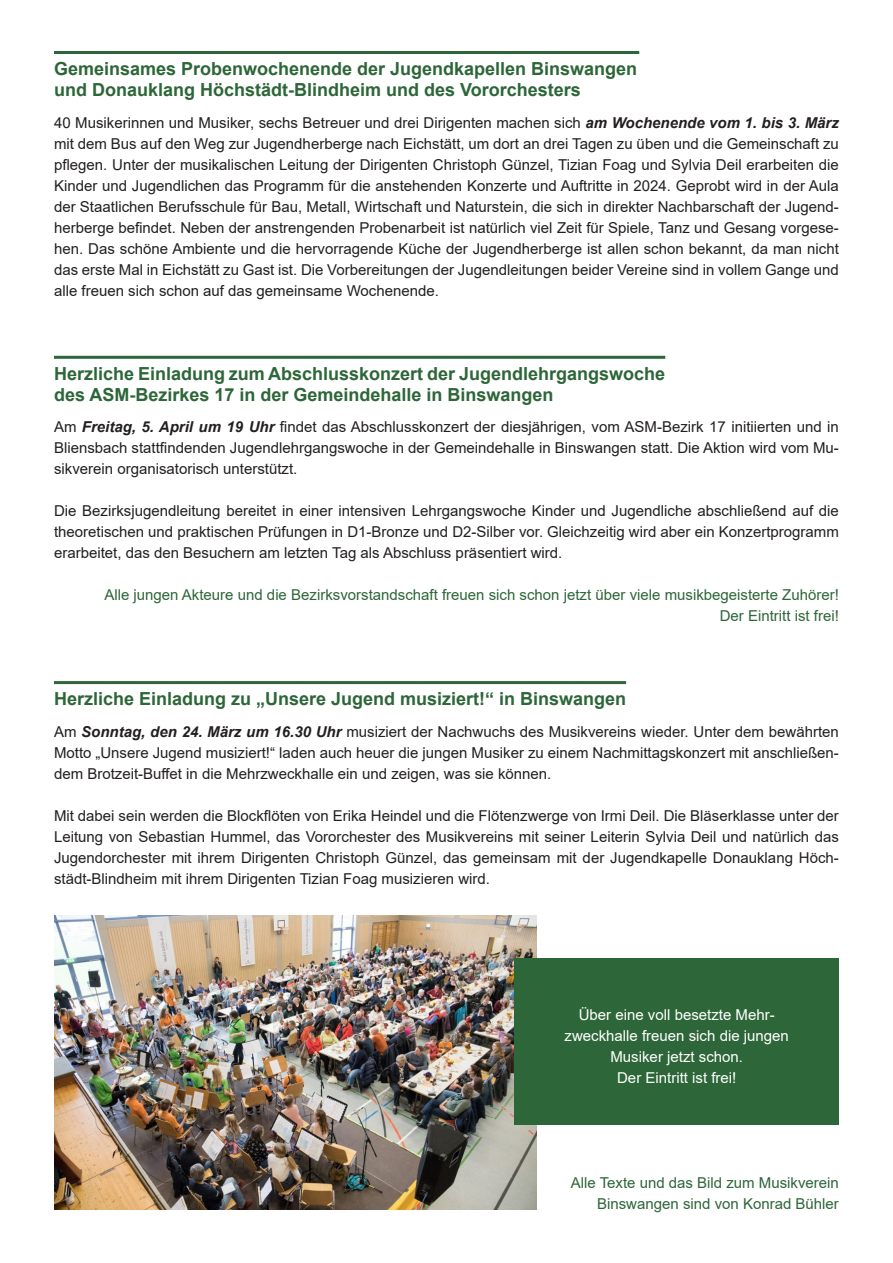
<style>
.page{position:relative;width:893px;height:1263px;background:#fff}
.page>*{position:absolute;margin:0;border:0;box-sizing:border-box;transform-origin:0 0}
.t1{font:700 18px/21px "Arial";color:#2d6638}
.t2{font:15px/21px "Arial";color:#231f20;text-align:justify}
.t3{font:15px/21px "Arial";color:#2d6638;text-align:right}
.t4{font:15px/21px "Arial";color:#fff;text-align:center}
.s1{font-weight:700;font-style:italic}
</style>
<div class="page">
<hr style="left:54px;top:51px;width:585px;height:3px;background:#2d6638">
<hr style="left:54px;top:356px;width:611px;height:3px;background:#2d6638">
<hr style="left:54px;top:681px;width:572px;height:3px;background:#2d6638">
<img style="left:54px;top:915px;width:483px;height:294px">
<div style="left:514px;top:958px;width:325px;height:167px;background:#2d6638"></div>
<p class="t1" style="left:54px;top:58px;width:585px">Gemeinsames Probenwochenende der Jugendkapellen Binswangen und Donauklang Höchstädt-Blindheim und des Vororchesters</p>
<p class="t2" style="left:54px;top:112px;width:786px">40 Musikerinnen und Musiker, sechs Betreuer und drei Dirigenten machen sich <span class="s1">am Wochenende vom 1. bis 3. März </span>mit dem Bus auf den Weg zur Jugendherberge nach Eichstätt, um dort an drei Tagen zu üben und die Gemeinschaft zu pflegen. Unter der musikalischen Leitung der Dirigenten Christoph Günzel, Tizian Foag und Sylvia Deil erarbeiten die Kinder und Jugendlichen das Programm für die anstehenden Konzerte und Auftritte in 2024. Geprobt wird in der Aula der Staatlichen Berufsschule für Bau, Metall, Wirtschaft und Naturstein, die sich in direkter Nachbarschaft der Jugend&shy;herberge befindet. Neben der anstrengenden Probenarbeit ist natürlich viel Zeit für Spiele, Tanz und Gesang vorgese&shy;hen. Das schöne Ambiente und die hervorragende Küche der Jugendherberge ist allen schon bekannt, da man nicht das erste Mal in Eichstätt zu Gast ist. Die Vorbereitungen der Jugendleitungen beider Vereine sind in vollem Gange und alle freuen sich schon auf das gemeinsame Wochenende.</p>
<p class="t1" style="left:54px;top:363px;width:613px">Herzliche Einladung zum Abschlusskonzert der Jugendlehrgangswoche des ASM-Bezirkes 17 in der Gemeindehalle in Binswangen</p>
<p class="t2" style="left:54px;top:416px;width:786px">Am <span class="s1">Freitag, 5. April um 19 Uhr</span> findet das Abschlusskonzert der diesjährigen, vom ASM-Bezirk 17 initiierten und in Bliensbach stattfindenden Jugendlehrgangswoche in der Gemeindehalle in Binswangen statt. Die Aktion wird vom Mu&shy;sikverein organisatorisch unterstützt.</p>
<p class="t2" style="left:54px;top:500px;width:786px">Die Bezirksjugendleitung bereitet in einer intensiven Lehrgangswoche Kinder und Jugendliche abschließend auf die theoretischen und praktischen Prüfungen in D1-Bronze und D2-Silber vor. Gleichzeitig wird aber ein Konzertprogramm erarbeitet, das den Besuchern am letzten Tag als Abschluss präsentiert wird.</p>
<p class="t3" style="left:104px;top:584px;width:736px">Alle jungen Akteure und die Bezirksvorstandschaft freuen sich schon jetzt über viele musikbegeisterte Zuhörer!<br>Der Eintritt ist frei!</p>
<p class="t1" style="left:54px;top:688px;width:574px">Herzliche Einladung zu „Unsere Jugend musiziert!“ in Binswangen</p>
<p class="t2" style="left:54px;top:721px;width:786px">Am <span class="s1">Sonntag, den 24. März um 16.30 Uhr</span> musiziert der Nachwuchs des Musikvereins wieder. Unter dem bewährten Motto „Unsere Jugend musiziert!“ laden auch heuer die jungen Musiker zu einem Nachmittagskonzert mit anschließen&shy;dem Brotzeit-Buffet in die Mehrzweckhalle ein und zeigen, was sie können.</p>
<p class="t2" style="left:54px;top:805px;width:786px">Mit dabei sein werden die Blockflöten von Erika Heindel und die Flötenzwerge von Irmi Deil. Die Bläserklasse unter der Leitung von Sebastian Hummel, das Vororchester des Musikvereins mit seiner Leiterin Sylvia Deil und natürlich das Jugendorchester mit ihrem Dirigenten Christoph Günzel, das gemeinsam mit der Jugendkapelle Donauklang Höch&shy;städt-Blindheim mit ihrem Dirigenten Tizian Foag musizieren wird.</p>
<p class="t4" style="left:565px;top:1004px;width:226px">Über eine voll besetzte Mehr&shy;zweckhalle freuen sich die jungen<br>Musiker jetzt schon.<br>Der Eintritt ist frei!</p>
<p class="t3" style="left:571px;top:1172px;width:270px">Alle Texte und das Bild zum Musikverein<br>Binswangen sind von Konrad Bühler</p>
</div>
